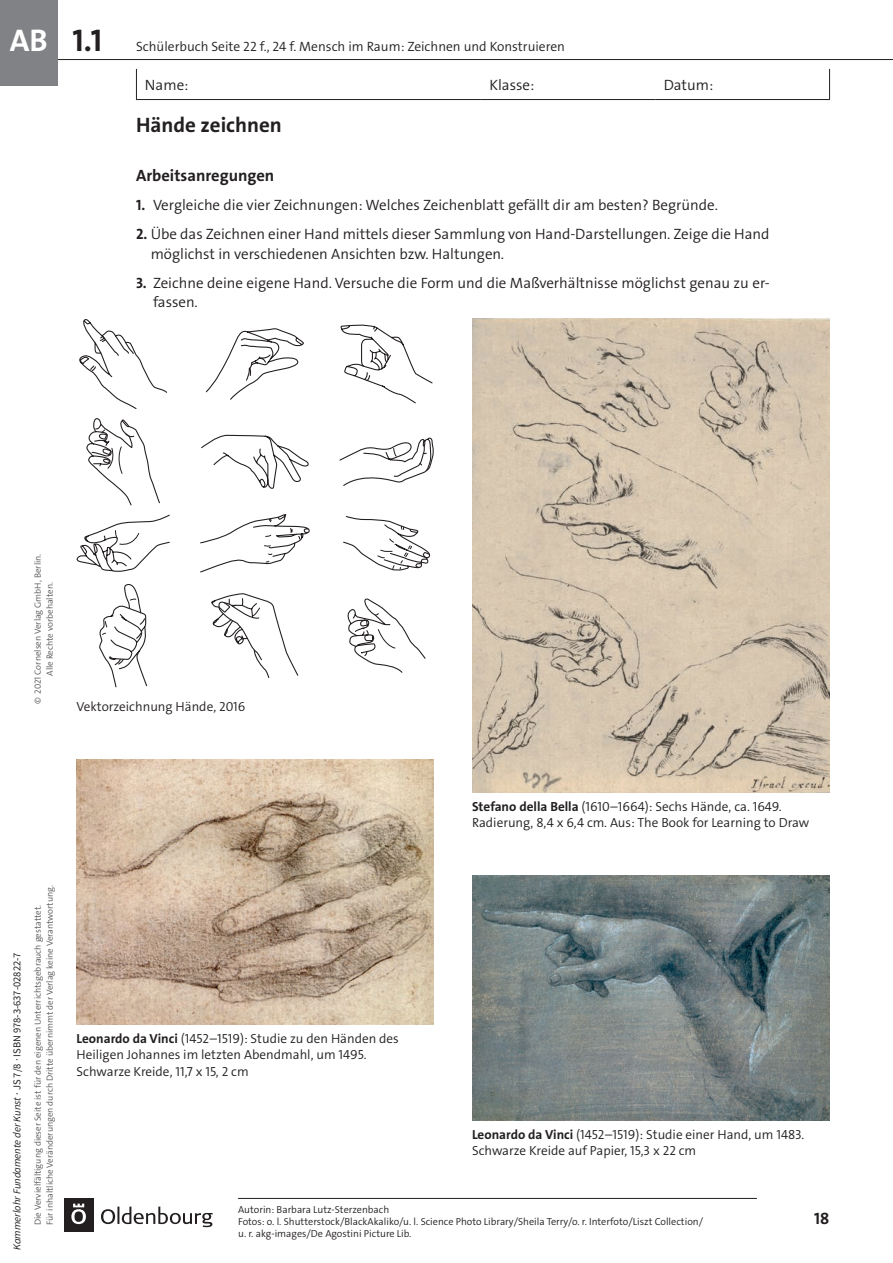
<style>
.page{position:relative;width:893px;height:1263px;background:#fff}
.page>*{position:absolute;margin:0;border:0;box-sizing:border-box;transform-origin:0 0}
.t1{font:31.5px "The Sans LP7 Bld";color:#231f20}
.t2{font:31.5px "The Sans LP7 Bld";color:#fff}
.t3{font:21px "The Sans LP7 Bld";color:#231f20}
.t4{font:16.5px "The Sans LP7 Bld";color:#231f20}
.t5{font:15px/19.5px "The Sans LP4 Se Lig";color:#231f20}
.t6{font:13.5px "The Sans LP4 Se Lig";color:#231f20}
.t7{font:13.2px/16.5px "The Sans LP4 Se Lig";color:#231f20}
.t8{font:italic 10.5px "CV Source Sans";color:#231f20}
.t9{font:10.2px/12px "The Sans LP4 Se Lig";color:#231f20}
.t10{font:9px/12px "The Sans LP4 Se Lig";color:#57585a}
.s1{font-family:"The Sans LP7 Bld"}
.s2{font-style:normal}
</style>
<div class="page">
<hr style="left:136px;top:69px;width:1px;height:30px;background:#231f20">
<hr style="left:829px;top:69px;width:1px;height:30px;background:#231f20">
<hr style="left:136px;top:99px;width:345px;height:1px;background:#231f20">
<hr style="left:481px;top:99px;width:174px;height:1px;background:#231f20">
<hr style="left:655px;top:99px;width:175px;height:1px;background:#231f20">
<hr style="left:238px;top:1198px;width:519px;height:1px;background:#231f20">
<svg style="left:101px;top:1206px;width:112px;height:21px"></svg>
<div style="left:64px;top:1198px;width:30px;height:33px;background:#231f20"></div>
<svg style="left:71px;top:1203px;width:15px;height:21px"></svg>
<hr style="left:0;top:59px;width:893px;height:1px;background:#231f20">
<img style="left:472px;top:319px;width:357px;height:473px">
<svg style="left:77px;top:319px;width:93px;height:253px"></svg>
<svg style="left:99px;top:584px;width:49px;height:103px"></svg>
<svg style="left:200px;top:328px;width:104px;height:350px"></svg>
<svg style="left:211px;top:438px;width:129px;height:238px"></svg>
<svg style="left:340px;top:324px;width:94px;height:349px"></svg>
<img style="left:77px;top:759px;width:357px;height:265px">
<img style="left:472px;top:875px;width:357px;height:245px">
<div style="left:0;top:0;width:57px;height:85px;background:#808285"></div>
<h1 class="t2" style="left:10px;top:20px;width:39px">AB</h1>
<h1 class="t1" style="left:73px;top:20px;width:31px">1.1</h1>
<p class="t6" style="left:136px;top:38px;width:430px">Schülerbuch Seite 22 f., 24 f. Mensch im Raum: Zeichnen und Konstruieren</p>
<p class="t5" style="left:145px;top:75px;width:45px">Name:</p>
<p class="t5" style="left:489px;top:75px;width:46px">Klasse:</p>
<p class="t5" style="left:664px;top:75px;width:51px">Datum:</p>
<h2 class="t3" style="left:136px;top:111px;width:147px">Hände zeichnen</h2>
<p class="t4" style="left:136px;top:164px;width:140px">Arbeitsanregungen</p>
<p class="t5" style="left:136px;top:195px;width:583px"><span class="s1">1.</span> Vergleiche die vier Zeichnungen: Welches Zeichenblatt gefällt dir am besten? Begründe.</p>
<p class="t5" style="left:151px;top:224px;width:620px;text-indent:-15px"><span class="s1">2.</span> Übe das Zeichnen einer Hand mittels dieser Sammlung von Hand-Darstellungen. Zeige die Hand möglichst in verschiedenen Ansichten bzw. Haltungen.</p>
<p class="t5" style="left:153px;top:273px;width:618px;text-indent:-17px"><span class="s1">3.</span> Zeichne deine eigene Hand. Versuche die Form und die Maßverhältnisse möglichst genau zu er&shy;fassen.</p>
<p class="t10" style="left:32px;top:704px;width:152px;text-align:center;rotate:-90deg">© 2021 Cornelsen Verlag GmbH, Berlin.<br>Alle Rechte vorbehalten.</p>
<p class="t7" style="left:77px;top:699px;width:170px">Vektorzeichnung Hände, 2016</p>
<p class="t8" style="left:10px;top:1250px;width:299px;rotate:-90deg">Kammerlohr Fundamente der Kunst <span class="s2">· JS 7/8</span> · <span class="s2">ISBN 978-3-637-02822-7</span></p>
<p class="t10" style="left:32px;top:1225px;width:342px;rotate:-90deg">Die Vervielfältigung dieser Seite ist für den eigenen Unterrichtsgebrauch gestattet.<br>Für inhaltliche Veränderungen durch Dritte übernimmt der Verlag keine Verantwortung.</p>
<p class="t7" style="left:472px;top:798px;width:339px"><span class="s1">Stefano della Bella</span> (1610–1664): Sechs Hände, ca. 1649.<br>Radierung, 8,4 x 6,4 cm. Aus: The Book for Learning to Draw</p>
<p class="t7" style="left:77px;top:1030px;width:324px"><span class="s1">Leonardo da Vinci</span> (1452–1519): Studie zu den Händen des<br>Heiligen Johannes im letzten Abendmahl, um 1495.<br>Schwarze Kreide, 11,7 x 15, 2 cm</p>
<p class="t7" style="left:472px;top:1126px;width:334px"><span class="s1">Leonardo da Vinci</span> (1452–1519): Studie einer Hand, um 1483.<br>Schwarze Kreide auf Papier, 15,3 x 22 cm</p>
<p class="t9" style="left:238px;top:1203px;width:466px">Autorin: Barbara Lutz-Sterzenbach<br>Fotos: o. l. Shutterstock/BlackAkaliko/u. l. Science Photo Library/Sheila Terry/o. r. Interfoto/Liszt Collection/ u. r. akg-images/De Agostini Picture Lib.</p>
<p class="t4" style="left:814px;top:1208px;width:17px">18</p>
</div>
